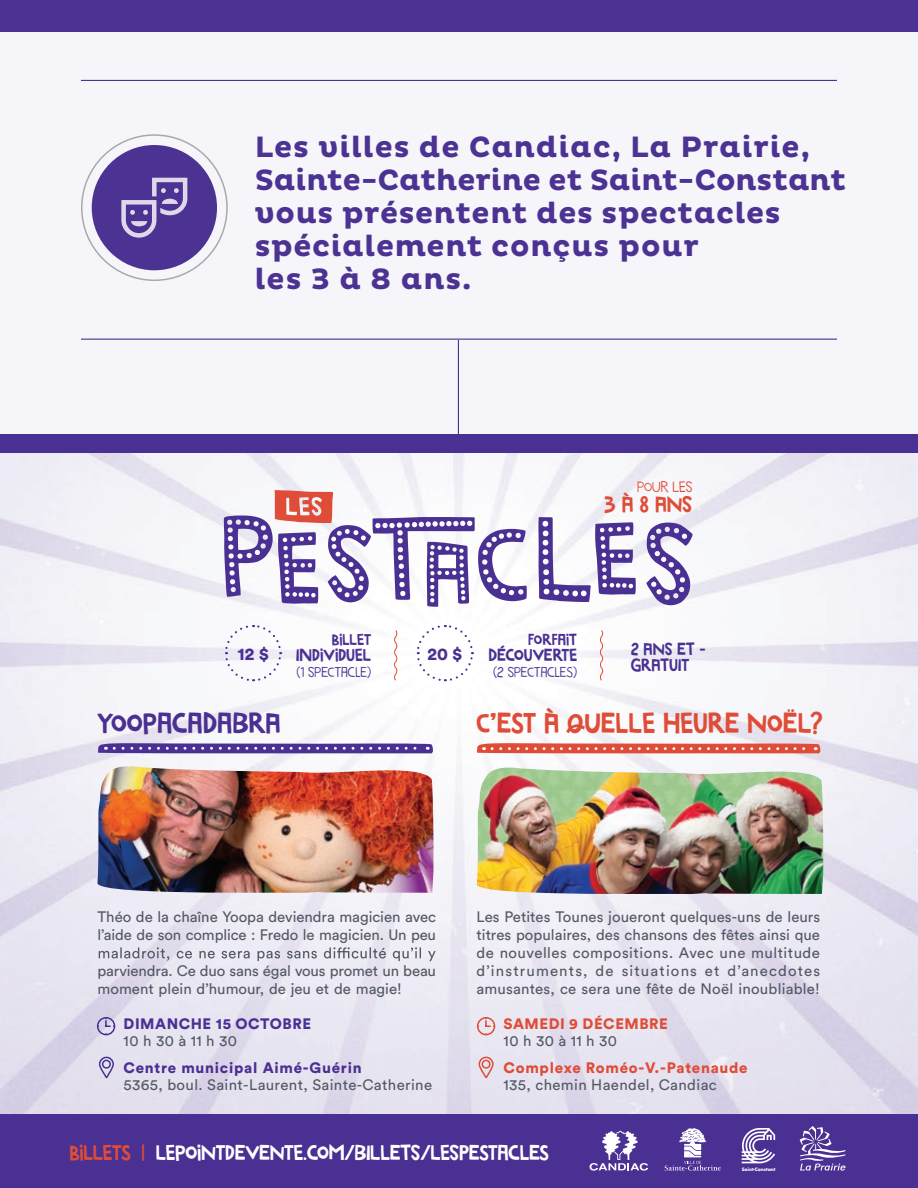
<style>
.page{position:relative;width:918px;height:1188px;background:#fff}
.page>*{position:absolute;margin:0;border:0;box-sizing:border-box;transform-origin:0 0}
.t1{font:30.3px "Marujo";color:#df4c37}
.t2{font:30.3px "Marujo";color:#4b3093}
.SECTION{font:700 30px/33px "Pluto";letter-spacing:.02em;color:#4c3292}
.t3{font:23.55px "Marujo";color:#df4c37}
.t4{font:22.5px "Marujo";letter-spacing:-.01em;color:#fff}
.t5{font:18.3px/15.9px "Marujo";color:#4b3093}
.t6{font:900 17.25px "Circular Std";color:#4b3093}
.t7{font:16.5px "Marujo";color:#4b3093}
.t8{font:15.75px "Marujo Fino";color:#df4c37}
.t9{font:15px/18px "Circular Std";letter-spacing:-.005em;color:#535865}
.t10{font:900 15px/16.5px "Circular Std";letter-spacing:.04em;color:#df4c37}
.t11{font:15px/16.5px "Circular Std";letter-spacing:.025em;color:#535865}
.t12{font:900 15px/16.5px "Circular Std";letter-spacing:.035em;color:#4b3093}
.t13{font:15px "Marujo Fino";color:#4b3093}
.t14{font:700 4.5px "Futura";letter-spacing:-.01em;color:#fff}
.s1{font-weight:400;color:#535865}
.s2{font-weight:900;color:#4b3093}
.s3{color:#df4c37}
</style>
<div class="page">
<div style="left:0;top:0;width:918px;height:434px;background:#f5f5fa"></div>
<div style="left:0;top:0;width:918px;height:32px;background:#4c3292"></div>
<img style="left:0;top:453px;width:918px;height:661px">
<div style="left:0;top:434px;width:918px;height:19px;background:#4b3093"></div>
<div style="left:0;top:1114px;width:918px;height:74px;background:#4b3093"></div>
<svg style="left:416px;top:620px;width:58px;height:62px"></svg>
<svg style="left:224px;top:624px;width:58px;height:58px"></svg>
<svg style="left:599px;top:629px;width:5px;height:52px"></svg>
<svg style="left:393px;top:629px;width:5px;height:52px"></svg>
<svg style="left:538px;top:517px;width:98px;height:85px"></svg>
<svg style="left:646px;top:523px;width:47px;height:82px"></svg>
<svg style="left:224px;top:490px;width:303px;height:117px"></svg>
<div style="left:477px;top:1017px;width:18px;height:18px;border:2px solid #df4c37;border-radius:50%"></div>
<svg style="left:477px;top:743px;width:343px;height:10px;background:#e26250"></svg>
<svg style="left:485px;top:1018px;width:10px;height:9px"></svg>
<img style="left:477px;top:768px;width:346px;height:126px">
<div style="left:482px;top:1060px;width:9px;height:9px;border:2px solid #df4c37;border-radius:50%"></div>
<div style="left:479px;top:1057px;width:15px;height:21px;border:2px solid #df4c37;border-radius:7px"></div>
<div style="left:97px;top:1017px;width:18px;height:18px;border:2px solid #4b3093;border-radius:50%"></div>
<svg style="left:99px;top:947px;width:337px;height:14px;background:#cccbd6"></svg>
<svg style="left:98px;top:743px;width:335px;height:10px;background:#614aa0"></svg>
<svg style="left:105px;top:1018px;width:10px;height:9px"></svg>
<img style="left:98px;top:766px;width:336px;height:127px">
<div style="left:102px;top:1060px;width:9px;height:9px;border:2px solid #4b3093;border-radius:50%"></div>
<div style="left:99px;top:1057px;width:15px;height:21px;border:2px solid #4b3093;border-radius:7px"></div>
<svg style="left:800px;top:1126px;width:45px;height:45px"></svg>
<svg style="left:590px;top:1131px;width:58px;height:40px"></svg>
<svg style="left:665px;top:1128px;width:56px;height:43px"></svg>
<svg style="left:742px;top:1128px;width:33px;height:35px"></svg>
<hr style="left:81px;top:80px;width:756px;height:1px;background:#4c3292">
<hr style="left:81px;top:339px;width:756px;height:1px;background:#4c3292">
<hr style="left:458px;top:340px;width:1px;height:94px;background:#4c3292">
<div style="left:92px;top:145px;width:125px;height:125px;background:#4c3292;border-radius:50%"></div>
<svg style="left:121px;top:178px;width:66px;height:60px"></svg>
<p class="SECTION" style="left:255px;top:131px;width:593px">Les villes de Candiac, La Prairie,<br>Sainte-Catherine et Saint-Constant vous présentent des spectacles spécialement conçus pour<br>les 3 à 8 ans.</p>
<p class="t8" style="left:637px;top:478px;width:57px">POUR LES</p>
<p class="t3" style="left:604px;top:490px;width:90px">3 À 8 ANS</p>
<p class="t7" style="left:332px;top:630px;width:41px">BILLET</p>
<p class="t5" style="left:296px;top:647px;width:77px">INDIVIDUEL</p>
<p class="t13" style="left:297px;top:664px;width:76px">(1 SPECTACLE)</p>
<p class="t6" style="left:237px;top:643px;width:33px">12 $</p>
<p class="t6" style="left:428px;top:643px;width:36px">20 $</p>
<p class="t7" style="left:528px;top:630px;width:50px">FORFAIT</p>
<p class="t5" style="left:488px;top:647px;width:90px">DÉCOUVERTE</p>
<p class="t13" style="left:493px;top:664px;width:86px">(2 SPECTACLES)</p>
<p class="t5" style="left:631px;top:640px;width:77px">2 ANS ET -<br>GRATUIT</p>
<p class="t2" style="left:98px;top:705px;width:185px">YOOPACADABRA</p>
<p class="t1" style="left:477px;top:705px;width:348px">C’EST À QUELLE HEURE NOËL?</p>
<p class="t9" style="left:98px;top:908px;width:340px">Théo de la chaîne Yoopa deviendra magicien avec l’aide de son complice : Fredo le magicien. Un peu</p>
<p class="t9" style="left:98px;top:962px;width:340px">parviendra. Ce duo sans égal vous promet un beau moment plein d’humour, de jeu et de magie!</p>
<p class="t9" style="left:477px;top:908px;width:345px;text-align:justify">Les Petites Tounes joueront quelques-uns de leurs titres populaires, des chansons des fêtes ainsi que de nouvelles compositions. Avec une multitude d’instruments, de situations et d’anecdotes amusantes, ce sera une fête de Noël inoubliable!</p>
<p class="t12" style="left:124px;top:1015px;width:189px">DIMANCHE 15 OCTOBRE<br><span class="s1">10 h 30 à 11 h 30</span></p>
<p class="t10" style="left:504px;top:1015px;width:166px">SAMEDI 9 DÉCEMBRE<br><span class="s1">10 h 30 à 11 h 30</span></p>
<p class="t11" style="left:124px;top:1059px;width:310px"><span class="s2">Centre municipal Aimé-Guérin<br></span>5365, boul. Saint-Laurent, Sainte-Catherine</p>
<p class="t10" style="left:504px;top:1059px;width:246px">Complexe Roméo-V.-Patenaude<br><span class="s1">135, chemin Haendel, Candiac</span></p>
<p class="t4" style="left:69px;top:1140px;width:481px"><span class="s3">BILLETS |</span> LEPOINTDEVENTE.COM/BILLETS/LESPESTACLES</p>
<p class="t14" style="left:742px;top:1166px;width:35px">Saint-Constant</p>
</div>
